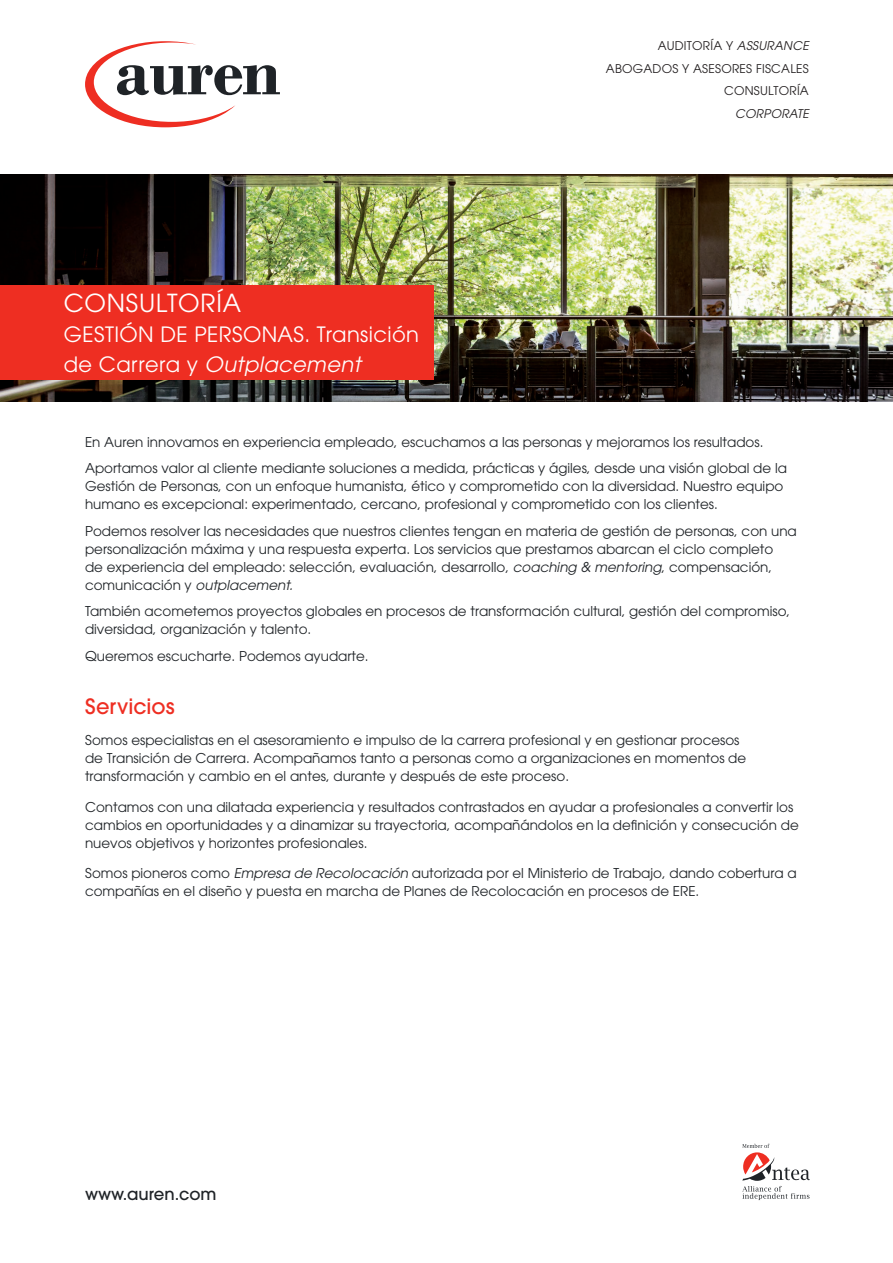
<style>
.page{position:relative;width:893px;height:1263px;background:#fff}
.page>*{position:absolute;margin:0;border:0;box-sizing:border-box;transform-origin:0 0}
.t1{font:24.75px "ITC Avant Garde Pro";letter-spacing:.03em;color:#fff}
.t2{font:21px/30px "ITC Avant Garde Pro";letter-spacing:.02em;color:#fff}
.t3{font:500 21px "ITC Avant Garde Pro";color:#ee2e22}
.t4{font:500 16.5px "ITC Avant Garde Pro";color:#1f2327}
.t5{font:13.5px/18px "ITC Avant Garde Pro";color:#1f2327}
.t6{font:12px/22.5px "ITC Avant Garde Pro";letter-spacing:.02em;color:#231f20;text-align:right}
.t7{font:italic 12px "ITC Avant Garde Pro";letter-spacing:.02em;color:#231f20}
.s1{font-style:italic}
</style>
<div class="page">
<img style="left:0;top:174px;width:893px;height:228px">
<div style="left:0;top:285px;width:434px;height:95px;background:#ee2e22"></div>
<svg style="left:85px;top:41px;width:195px;height:86px"></svg>
<svg style="left:742px;top:1144px;width:68px;height:56px"></svg>
<h1 class="t1" style="left:64px;top:287px;width:179px">CONSULTORÍA</h1>
<h2 class="t2" style="left:64px;top:319px;width:357px">GESTIÓN DE PERSONAS. Transición de Carrera y <span class="s1">Outplacement</span></h2>
<p class="t6" style="left:606px;top:34px;width:204px">AUDITORÍA Y <span class="s1">ASSURANCE<br></span>ABOGADOS Y ASESORES FISCALES<br>CONSULTORÍA</p>
<p class="t7" style="left:735px;top:106px;width:75px">CORPORATE</p>
<p class="t5" style="left:85px;top:428px;width:703px;line-height:26.5px">En Auren innovamos en experiencia empleado, escuchamos a las personas y mejoramos los resultados.<br>Aportamos valor al cliente mediante soluciones a medida, prácticas y ágiles, desde una visión global de la</p>
<p class="t5" style="left:85px;top:477px;width:700px">Gestión de Personas, con un enfoque humanista, ético y comprometido con la diversidad. Nuestro equipo humano es excepcional: experimentado, cercano, profesional y comprometido con los clientes.</p>
<p class="t5" style="left:85px;top:522px;width:713px">Podemos resolver las necesidades que nuestros clientes tengan en materia de gestión de personas, con una personalización máxima y una respuesta experta. Los servicios que prestamos abarcan el ciclo completo<br>de experiencia del empleado: selección, evaluación, desarrollo, <span class="s1">coaching &amp; mentoring</span>, compensación, comunicación y <span class="s1">outplacement.</span></p>
<p class="t5" style="left:85px;top:602px;width:707px">También acometemos proyectos globales en procesos de transformación cultural, gestión del compromiso, diversidad, organización y talento.</p>
<p class="t5" style="left:85px;top:647px;width:285px">Queremos escucharte. Podemos ayudarte.</p>
<h2 class="t3" style="left:85px;top:693px;width:91px">Servicios</h2>
<p class="t5" style="left:85px;top:731px;width:663px">Somos especialistas en el asesoramiento e impulso de la carrera profesional y en gestionar procesos de Transición de Carrera. Acompañamos tanto a personas como a organizaciones en momentos de transformación y cambio en el antes, durante y después de este proceso.</p>
<p class="t5" style="left:85px;top:797px;width:715px">Contamos con una dilatada experiencia y resultados contrastados en ayudar a profesionales a convertir los cambios en oportunidades y a dinamizar su trayectoria, acompañándolos en la definición y consecución de nuevos objetivos y horizontes profesionales.</p>
<p class="t5" style="left:85px;top:864px;width:713px">Somos pioneros como <span class="s1">Empresa de Recolocación</span> autorizada por el Ministerio de Trabajo, dando cobertura a compañías en el diseño y puesta en marcha de Planes de Recolocación en procesos de ERE.</p>
<p class="t4" style="left:85px;top:1183px;width:133px">www.auren.com</p>
</div>
